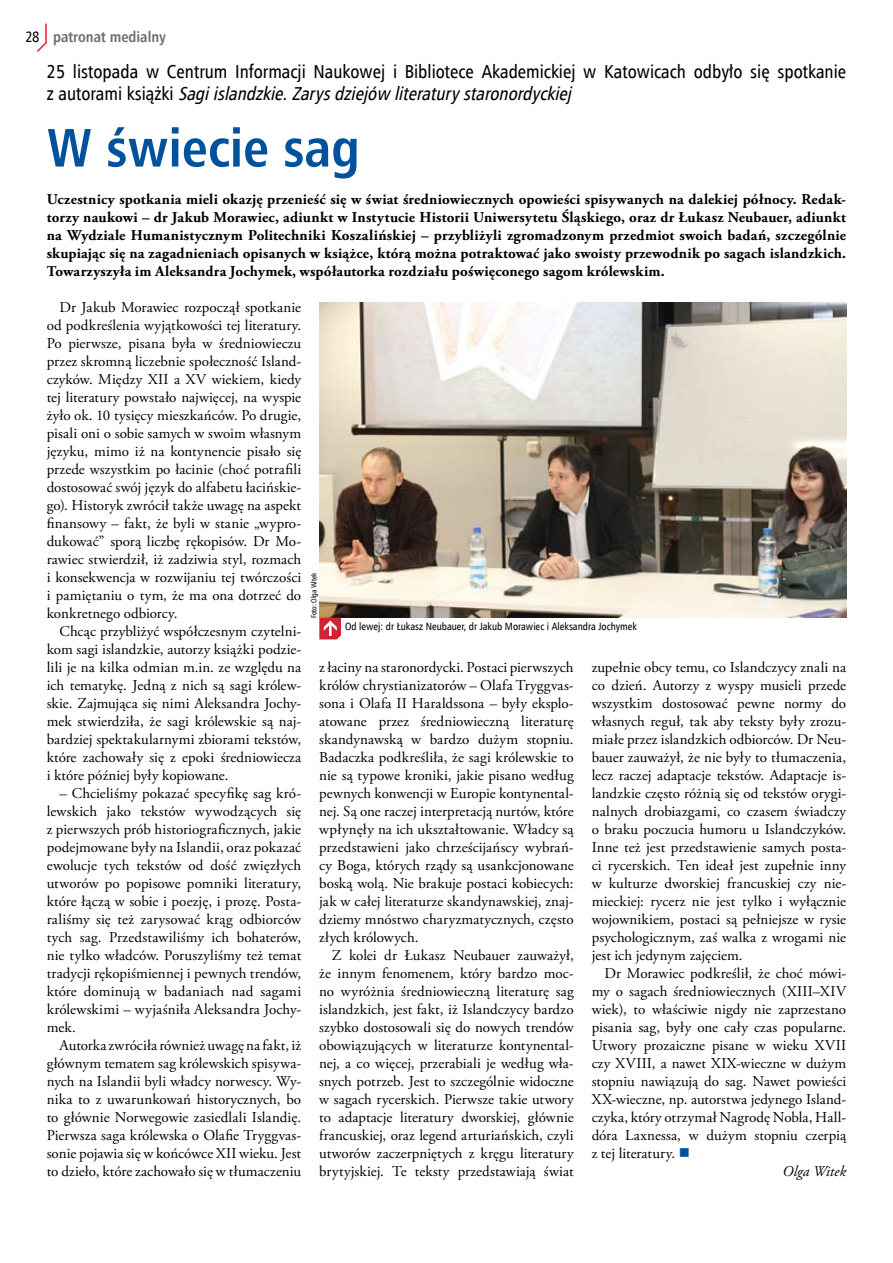
<style>
.page{position:relative;width:893px;height:1263px;background:#fff}
.page>*{position:absolute;margin:0;border:0;box-sizing:border-box;transform-origin:0 0}
.t1{font:700 54px "Humnst 777 Cn EU";color:#00529c}
.t2{font:18.75px/21.8px "Humnst 777 Cn EU";color:#000}
.t3{font:15px/18px "Adobe Garamond Pro";letter-spacing:.005em;color:#000;text-align:justify}
.t4{font:700 15px/18px "Adobe Garamond Pro";letter-spacing:.015em;color:#000;text-align:justify}
.t5{font:700 15px "Humnst 777 Cn EU";color:#6d6f71}
.t6{font:italic 15px "Adobe Garamond Pro";color:#000}
.t7{font:10.5px "Humnst 777 Cn EU";color:#000}
.t8{font:7.5px "Humnst 777 Cn EU";letter-spacing:-.025em;color:#000}
.s1{font-weight:400;color:#000}
.s2{font-style:italic}
.s3{color:#00529c}
</style>
<div class="page">
<svg style="left:37px;top:23px;width:10px;height:29px"></svg>
<img style="left:319px;top:303px;width:528px;height:315px">
<svg style="left:319px;top:618px;width:22px;height:21px"></svg>
<p class="t5" style="left:25px;top:28px;width:142px"><span class="s1">28</span> patronat medialny</p>
<p class="t2" style="left:47px;top:61px;width:801px">25 listopada w Centrum Informacji Naukowej i Bibliotece Akademickiej w Katowicach odbyło się spotkanie z a u t o r a m i k s i ą ż k i <span class="s2">Sagiislandzkie.Zarysdziejów literaturystaronordyckiej</span></p>
<h1 class="t1" style="left:47px;top:114px;width:315px">W świecie sag</h1>
<p class="t4" style="left:47px;top:190px;width:801px">Uczestnicy spotkania mieli okazję przenieść się w świat średniowiecznych opowieści spisywanych na dalekiej północy. Redak&shy;torzy naukowi – dr Jakub Morawiec, adiunkt w Instytucie Historii Uniwersytetu Śląskiego, oraz dr Łukasz Neubauer, adiunkt na Wydziale Humanistycznym Politechniki Koszalińskiej – przybliżyli zgromadzonym przedmiot swoich badań, szczególnie skupiając się na zagadnieniach opisanych w książce, którą można potraktować jako swoisty przewodnik po sagach islandzkich.<br>Towarzyszyła im Aleksandra Jochymek, współautorka rozdziału poświęconego sagom królewskim.</p>
<p class="t3" style="left:47px;top:298px;width:256px;text-indent:13px">Dr Jakub Morawiec rozpoczął spotkanie od podkreślenia wyjątkowości tej literatury.<br>Po pierwsze, pisana była w średniowieczu przez skromną liczebnie społeczność Island&shy;czyków. Między XII a XV wiekiem, kiedy tej literatury powstało najwięcej, na wyspie żyło ok. 10 tysięcy mieszkańców. Po drugie, pisali oni o sobie samych w swoim własnym języku, mimo iż na kontynencie pisało się przede wszystkim po łacinie (choć potrafili dostosować swój język do alfabetu łacińskie&shy;go). Historyk zwrócił także uwagę na aspekt finansowy – fakt, że byli w stanie „wypro&shy;dukować” sporą liczbę rękopisów. Dr Mo&shy;rawiec stwierdził, iż zadziwia styl, rozmach i konsekwencja w rozwijaniu tej twórczości i pamiętaniu o tym, że ma ona dotrzeć do konkretnego odbiorcy.</p>
<p class="t3" style="left:47px;top:622px;width:256px;text-indent:13px">Chcąc przybliżyć współczesnym czytelni&shy;kom sagi islandzkie, autorzy książki podzie&shy;lili je na kilka odmian m.in. ze względu na ich tematykę. Jedną z nich są sagi królew&shy;skie. Zajmująca się nimi Aleksandra Jochy&shy;mek stwierdziła, że sagi królewskie są naj&shy;bardziej spektakularnymi zbiorami tekstów, które zachowały się z epoki średniowiecza i które później były kopiowane.</p>
<p class="t3" style="left:47px;top:784px;width:256px;text-indent:13px">– Chcieliśmy pokazać specyfikę sag kró&shy;lewskich jako tekstów wywodzących się z pierwszych prób historiograficznych, jakie podejmowane były na Islandii, oraz pokazać ewolucje tych tekstów od dość zwięzłych utworów po popisowe pomniki literatury, które łączą w sobie i poezję, i prozę. Posta&shy;raliśmy się też zarysować krąg odbiorców tych sag. Przedstawiliśmy ich bohaterów, nie tylko władców. Poruszyliśmy też temat tradycji rękopiśmiennej i pewnych trendów, które dominują w badaniach nad sagami królewskimi – wyjaśniła Aleksandra Jochy&shy;mek.</p>
<p class="t3" style="left:47px;top:1036px;width:256px;text-indent:13px">Autorka zwróciła również uwagę na fakt, iż głównym tematem sag królewskich spisywa&shy;nych na Islandii byli władcy norwescy. Wy&shy;nika to z uwarunkowań historycznych, bo to głównie Norwegowie zasiedlali Islandię.<br>Pierwsza saga królewska o Olafie Tryggvas&shy;sonie pojawia się w końcówce XII wieku. Jest to dzieło, które zachowało się w tłumaczeniu</p>
<p class="t8" style="left:309px;top:618px;width:47px;rotate:-90deg">Foto: Olga Witek</p>
<p class="t7" style="left:345px;top:620px;width:293px">Od lewej: dr Łukasz Neubauer, dr Jakub Morawiec i Aleksandra Jochymek</p>
<p class="t3" style="left:319px;top:658px;width:256px">z łaciny na staronordycki. Postaci pierwszych królów chrystianizatorów – Olafa Tryggvas&shy;sona i Olafa II Haraldssona <span class="s2">–</span> były eksplo&shy;atowane przez średniowieczną literaturę skandynawską w bardzo dużym stopniu.<br>Badaczka podkreśliła, że sagi królewskie to nie są typowe kroniki, jakie pisano według pewnych konwencji w Europie kontynental&shy;nej. Są one raczej interpretacją nurtów, które wpłynęły na ich ukształtowanie. Władcy są przedstawieni jako chrześcijańscy wybrań&shy;cy Boga, których rządy są usankcjonowane boską wolą. Nie brakuje postaci kobiecych: jak w całej literaturze skandynawskiej, znaj&shy;dziemy mnóstwo charyzmatycznych, często złych królowych.</p>
<p class="t3" style="left:319px;top:946px;width:256px;text-indent:13px">Z kolei dr Łukasz Neubauer zauważył, że innym fenomenem, który bardzo moc&shy;no wyróżnia średniowieczną literaturę sag islandzkich, jest fakt, iż Islandczycy bardzo szybko dostosowali się do nowych trendów obowiązujących w literaturze kontynental&shy;nej, a co więcej, przerabiali je według wła&shy;snych potrzeb. Jest to szczególnie widoczne w sagach rycerskich. Pierwsze takie utwory to adaptacje literatury dworskiej, głównie francuskiej, oraz legend arturiańskich, czyli utworów zaczerpniętych z kręgu literatury brytyjskiej. Te teksty przedstawiają świat</p>
<p class="t3" style="left:592px;top:658px;width:256px">zupełnie obcy temu, co Islandczycy znali na co dzień. Autorzy z wyspy musieli przede wszystkim dostosować pewne normy do własnych reguł, tak aby teksty były zrozu&shy;miałe przez islandzkich odbiorców. Dr Neu&shy;bauer zauważył, że nie były to tłumaczenia, lecz raczej adaptacje tekstów. Adaptacje is&shy;landzkie często różnią się od tekstów orygi&shy;nalnych drobiazgami, co czasem świadczy o braku poczucia humoru u Islandczyków.<br>Inne też jest przedstawienie samych posta&shy;ci rycerskich. Ten ideał jest zupełnie inny w kulturze dworskiej francuskiej czy nie&shy;mieckiej: rycerz nie jest tylko i wyłącznie wojownikiem, postaci są pełniejsze w rysie psychologicznym, zaś walka z wrogami nie jest ich jedynym zajęciem.</p>
<p class="t3" style="left:604px;top:964px;width:243px">Dr Morawiec podkreślił, że choć mówi-</p>
<p class="t3" style="left:592px;top:982px;width:256px">my o sagach średniowiecznych (XIII–XIV</p>
<p class="t3" style="left:592px;top:1000px;width:256px">wiek), to właściwie nigdy nie zaprzestano</p>
<p class="t3" style="left:592px;top:1018px;width:256px">pisania sag, były one cały czas popularne.</p>
<p class="t3" style="left:592px;top:1036px;width:256px">Utwory prozaiczne pisane w wieku XVII</p>
<p class="t3" style="left:592px;top:1054px;width:256px">czy XVIII, a nawet XIX-wieczne w dużym</p>
<p class="t3" style="left:592px;top:1072px;width:256px">stopniu nawiązują do sag. Nawet powieści</p>
<p class="t3" style="left:592px;top:1090px;width:256px">XX-wieczne, np. autorstwa jedynego Island-</p>
<p class="t3" style="left:592px;top:1108px;width:256px">czyka, który otrzymał Nagrodę Nobla, Hall-</p>
<p class="t3" style="left:592px;top:1126px;width:256px">dóra Laxnessa, w dużym stopniu czerpią</p>
<p class="t3" style="left:592px;top:1144px;width:100px">z tej literatury. <span class="s3">■</span></p>
<p class="t6" style="left:782px;top:1162px;width:65px">Olga Witek</p>
</div>
